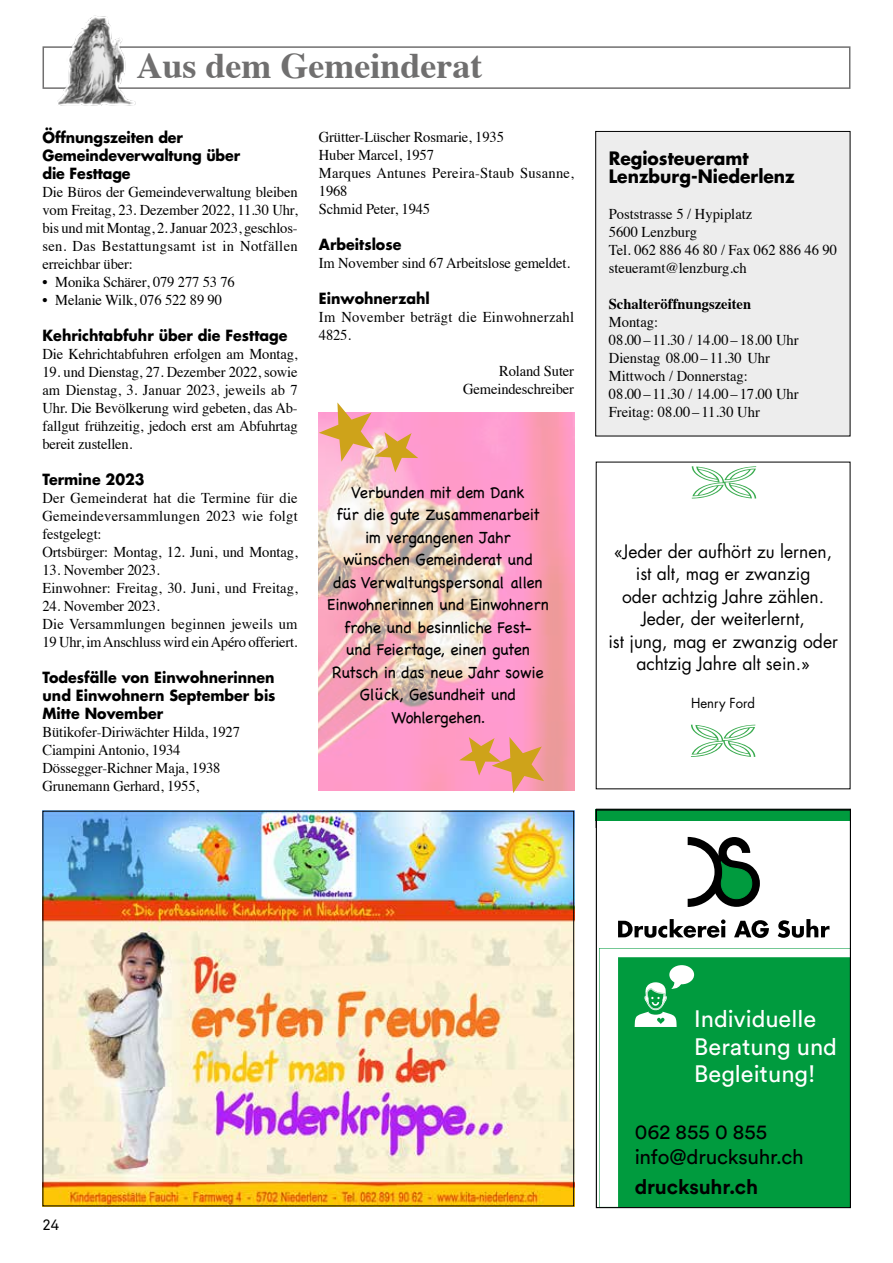
<style>
.page{position:relative;width:893px;height:1263px;background:#fff}
.page>*{position:absolute;margin:0;border:0;box-sizing:border-box;transform-origin:0 0}
.t1{font:700 36px "Times";color:#706f6f}
.t2{font:23.55px/27.6px "Circular Pro";color:#fff}
.t3{font:20.55px/24.5px "Circular Pro";letter-spacing:-.01em;color:#000}
.t4{font:700 20.55px "Circular Pro";letter-spacing:-.01em;color:#000}
.t5{font:18px/22.5px "Futura";color:#000;text-align:center}
.t6{font:700 18px/18px "Futura";color:#000;scale:.95 1}
.t7{font:16.5px/22.5px "Chalkboard";letter-spacing:-.01em;color:#000;text-align:center;scale:.95 1}
.t8{font:15px/18px "Times";letter-spacing:-.01em;color:#000}
.t9{font:700 15px/18px "Futura";color:#000;scale:.95 1}
.t10{font:15px/18px "Times";letter-spacing:.015em;color:#000}
.t11{font:15px/18px "Times";letter-spacing:.02em;color:#000}
.t12{font:700 15px "Times";color:#000}
.t13{font:15px "Akkurat Pro";color:#000}
.t14{font:13.5px "Futura";color:#000}
</style>
<div class="page">
<div style="left:43px;top:46px;width:807px;height:43px;border:2px solid #706f6f"></div>
<img style="left:57px;top:15px;width:81px;height:90px">
<div style="left:596px;top:131px;width:254px;height:305px;background:#ededed"></div>
<div style="left:595px;top:131px;width:255px;height:305px;border:1px solid #000"></div>
<img style="left:45px;top:813px;width:527px;height:391px">
<svg style="left:599px;top:948px;width:250px;height:258px;background:#1fa756"></svg>
<svg style="left:598px;top:811px;width:251px;height:127px"></svg>
<div style="left:596px;top:809px;width:255px;height:399px;border:1px solid #000"></div>
<img style="left:319px;top:413px;width:255px;height:378px">
<svg style="left:459px;top:737px;width:85px;height:56px;background:#eda08e"></svg>
<svg style="left:319px;top:402px;width:99px;height:70px;background:#f0b6a9"></svg>
<h1 class="t1" style="left:136px;top:32px;width:347px">Aus dem Gemeinderat</h1>
<p class="t9" style="left:43px;top:128px;width:210px">Öffnungszeiten der<br>Gemeindeverwaltung über die Festtage</p>
<p class="t8" style="left:43px;top:182px;width:257px;text-align:justify">Die Büros der Gemeindeverwaltung bleiben vom Freitag, 23. Dezember 2022, 11.30 Uhr, bis und mit Montag, 2. Januar 2023, geschlos&shy;sen. Das Bestattungsamt ist in Notfällen erreichbar über:</p>
<p class="t8" style="left:43px;top:272px;width:194px">• Monika Schärer, 079 277 53 76</p>
<p class="t8" style="left:43px;top:290px;width:181px">• Melanie Wilk, 076 522 89 90</p>
<p class="t9" style="left:43px;top:326px;width:259px">Kehrichtabfuhr über die Festtage</p>
<p class="t8" style="left:43px;top:344px;width:256px">Die Kehrichtabfuhren erfolgen am Montag,</p>
<p class="t8" style="left:43px;top:362px;width:257px;text-align:justify">19. und Dienstag, 27. Dezember 2022, sowie am Dienstag, 3. Januar 2023, jeweils ab 7<br>Uhr. Die Bevölkerung wird gebeten, das Ab&shy;fallgut frühzeitig, jedoch erst am Abfuhrtag bereit zustellen.</p>
<p class="t9" style="left:43px;top:470px;width:109px">Termine 2023</p>
<p class="t10" style="left:43px;top:488px;width:257px">Der Gemeinderat hat die Termine für die Gemeindeversammlungen 2023 wie folgt festgelegt:<br>Ortsbürger: Montag, 12. Juni, und Montag,</p>
<p class="t8" style="left:43px;top:560px;width:257px">13. November 2023.<br>Einwohner: Freitag, 30. Juni, und Freitag,</p>
<p class="t8" style="left:43px;top:596px;width:257px">24. November 2023.<br>Die Versammlungen beginnen jeweils um<br>19 Uhr, im Anschluss wird ein Apéro offeriert.</p>
<p class="t9" style="left:43px;top:668px;width:247px;text-align:justify">Todesfälle von Einwohnerinnen und Einwohnern September bis Mitte November</p>
<p class="t8" style="left:43px;top:722px;width:199px">Bütikofer-Diriwächter Hilda, 1927<br>Ciampini Antonio, 1934<br>Dössegger-Richner Maja, 1938<br>Grunemann Gerhard, 1955,</p>
<p class="t8" style="left:319px;top:127px;width:256px">Grütter-Lüscher Rosmarie, 1935<br>Huber Marcel, 1957<br>Marques Antunes Pereira-Staub Susanne,<br>1968<br>Schmid Peter, 1945</p>
<p class="t9" style="left:319px;top:235px;width:88px">Arbeitslose</p>
<p class="t8" style="left:319px;top:253px;width:253px">Im November sind 67 Arbeitslose gemeldet.</p>
<p class="t9" style="left:319px;top:289px;width:118px">Einwohnerzahl</p>
<p class="t11" style="left:319px;top:307px;width:257px">Im November beträgt die Einwohnerzahl<br>4825.</p>
<p class="t8" style="left:463px;top:361px;width:112px;text-align:right">Roland Suter<br>Gemeindeschreiber</p>
<p class="t7" style="left:327px;top:481px;width:235px">Verbunden mit dem Dank<br>für die gute Zusammenarbeit im vergangenen Jahr<br>wünschen Gemeinderat und<br>das Verwaltungspersonal allen<br>Einwohnerinnen und Einwohnern frohe und besinnliche Fest-<br>und Feiertage, einen guten<br>Rutsch in das neue Jahr sowie<br>Glück, Gesundheit und<br>Wohlergehen.</p>
<p class="t6" style="left:609px;top:149px;width:197px">Regiosteueramt<br>Lenzburg-Niederlenz</p>
<p class="t8" style="left:609px;top:204px;width:230px">Poststrasse 5 / Hypiplatz<br>5600 Lenzburg<br>Tel. 062 886 46 80 / Fax 062 886 46 90 steueramt@lenzburg.ch</p>
<p class="t12" style="left:609px;top:290px;width:144px">Schalteröffnungszeiten</p>
<p class="t8" style="left:609px;top:312px;width:191px">Montag:<br>08.00–11.30 / 14.00 –18.00 Uhr<br>Dienstag 08.00–11.30 Uhr<br>Mittwoch / Donnerstag:<br>08.00–11.30 / 14.00 –17.00 Uhr<br>Freitag: 08.00–11.30 Uhr</p>
<p class="t5" style="left:608px;top:539px;width:231px">«Jeder der aufhört zu lernen, ist alt, mag er zwanzig<br>oder achtzig Jahre zählen.<br>Jeder, der weiterlernt,<br>ist jung, mag er zwanzig oder achtzig Jahre alt sein.»</p>
<p class="t14" style="left:691px;top:693px;width:66px">Henry Ford</p>
<p class="t13" style="left:43px;top:1216px;width:18px">24</p>
<h2 class="t2" style="left:694px;top:999px;width:144px">Individuelle<br>Beratung und<br>Begleitung!</h2>
<h2 class="t2" style="left:694px;top:1004px;width:144px">Individuelle<br>Beratung und<br>Begleitung!</h2>
<h3 class="t3" style="left:635px;top:1115px;width:171px">062 855 0 855 info@drucksuhr.ch</h3>
<h3 class="t4" style="left:635px;top:1168px;width:125px">drucksuhr.ch</h3>
<h3 class="t3" style="left:635px;top:1119px;width:171px">062 855 0 855 info@drucksuhr.ch</h3>
<h3 class="t4" style="left:635px;top:1173px;width:125px">drucksuhr.ch</h3>
</div>
